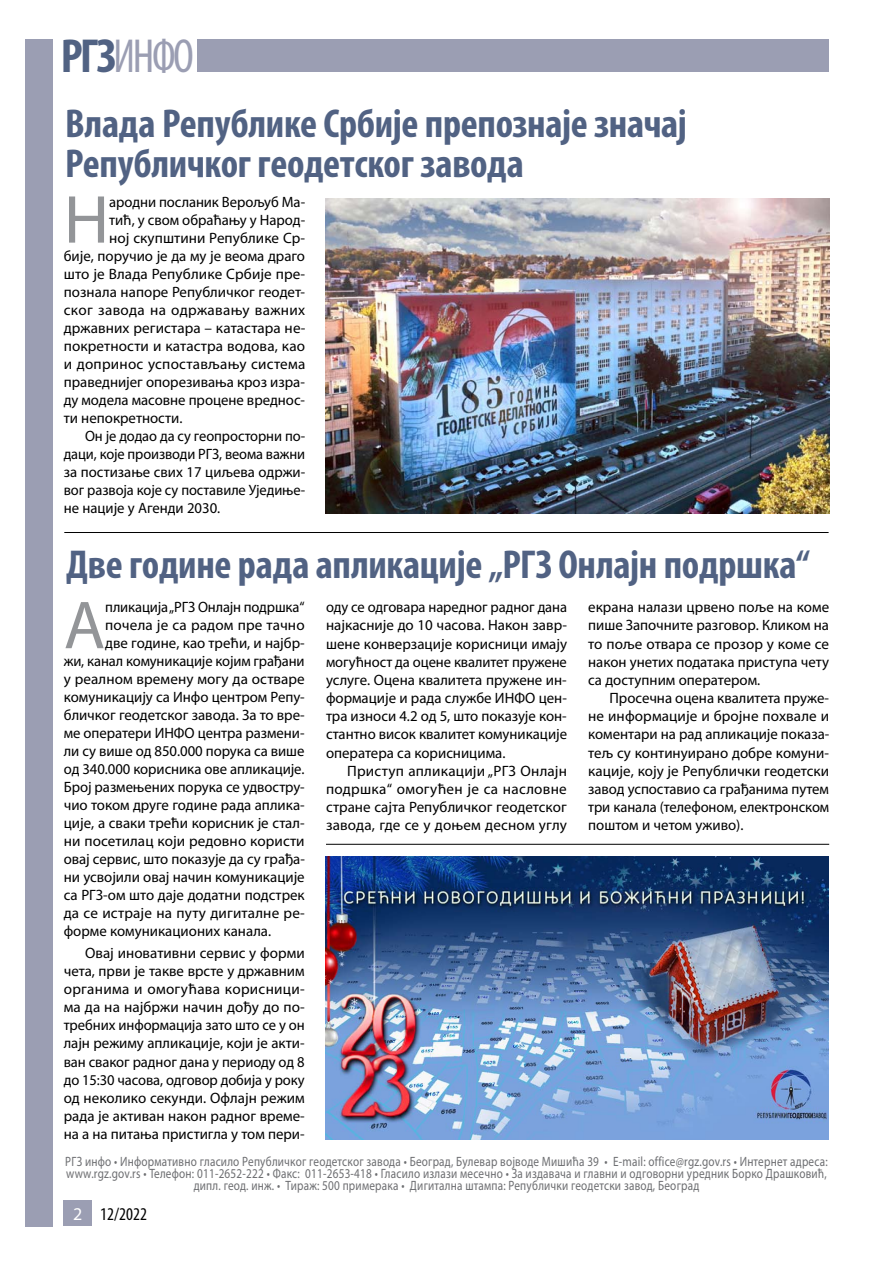
<style>
.page{position:relative;width:893px;height:1263px;background:#fff}
.page>*{position:absolute;margin:0;border:0;box-sizing:border-box;transform-origin:0 0}
.t1{font:68.4px "Myriad Pro";color:#939598}
.t2{font:condensed 48px "Myriad Pro";color:#9b9eb3}
.t3{font:700 condensed 40.5px/40.5px "Myriad Pro";letter-spacing:-.005em;color:#516283}
.t4{font:condensed 18px "Myriad Pro";color:#000}
.t5{font:15px/18.1px "Myriad Pro";color:#000;text-align:justify}
.t6{font:15px "Myriad Pro";color:#000;scale:.96 1}
.t7{font:15px "Myriad Pro";letter-spacing:.025em;color:#000}
.t8{font:13.5px/12px "Myriad Pro";letter-spacing:.02em;color:#6d6e71;text-align:center;scale:.83 1}
.s1{font-weight:700;color:#516283}
.s2{font-stretch:normal;color:#fff}
</style>
<div class="page">
<div style="left:64px;top:1201px;width:28px;height:25px;background:#9b9eb3"></div>
<div style="left:26px;top:39px;width:27px;height:1187px;background:#9b9eb3"></div>
<div style="left:198px;top:39px;width:631px;height:33px;background:#9b9eb3"></div>
<hr style="left:64px;top:532px;width:765px;height:1px;background:#000">
<hr style="left:326px;top:844px;width:503px;height:1px;background:#000">
<img style="left:325px;top:199px;width:504px;height:314px">
<img style="left:326px;top:857px;width:503px;height:283px">
<h2 class="t2" style="left:61px;top:27px;width:135px"><span class="s1">РГЗ</span>ИНФО</h2>
<h3 class="t3" style="left:65px;top:102px;width:623px">Влада Републике Србије препознаје значај<br>Републичког геодетског завода</h3>
<h1 class="t1" style="left:64px;top:177px;width:47px">Н</h1>
<p class="t5" style="left:109px;top:192px;width:197px">ародни посланик Верољуб Ма-</p>
<p class="t5" style="left:109px;top:210px;width:197px">тић, у свом обраћању у Народ-</p>
<p class="t5" style="left:109px;top:228px;width:197px">ној скупштини Републике Ср-</p>
<p class="t5" style="left:64px;top:246px;width:243px">бије, поручио је да му је веома драго</p>
<p class="t5" style="left:64px;top:264px;width:243px">што је Влада Републике Србије пре-</p>
<p class="t5" style="left:64px;top:282px;width:243px">познала напоре Републичког геодет-</p>
<p class="t7" style="left:64px;top:300px;width:243px">ског завода на одржавању важних</p>
<p class="t5" style="left:64px;top:318px;width:243px">државних регистара – катастара не-</p>
<p class="t5" style="left:64px;top:336px;width:243px">покретности и катастра водова, као</p>
<p class="t5" style="left:64px;top:354px;width:243px">и допринос успостављању система</p>
<p class="t5" style="left:64px;top:372px;width:243px">праведнијег опорезивања кроз изра-</p>
<p class="t5" style="left:64px;top:390px;width:243px">ду модела масовне процене вреднос-</p>
<p class="t5" style="left:64px;top:408px;width:120px">ти непокретности.</p>
<p class="t5" style="left:85px;top:426px;width:222px">Он је додао да су геопросторни по-</p>
<p class="t6" style="left:64px;top:444px;width:253px">даци, које производи РГЗ, веома важни</p>
<p class="t5" style="left:64px;top:462px;width:243px">за постизање свих 17 циљева одржи-</p>
<p class="t6" style="left:64px;top:480px;width:253px">вог развоја које су поставиле Уједиње-</p>
<p class="t5" style="left:64px;top:498px;width:158px">не нације у Агенди 2030.</p>
<h3 class="t3" style="left:66px;top:543px;width:745px">Две године рада апликације „РГЗ Онлајн подршка“</h3>
<h1 class="t1" style="left:64px;top:583px;width:43px">А</h1>
<p class="t5" style="left:105px;top:598px;width:201px">пликација „РГЗ Онлајн подршка“</p>
<p class="t5" style="left:105px;top:616px;width:201px">почела је са радом пре тачно</p>
<p class="t5" style="left:105px;top:634px;width:201px">две године, као трећи, и најбр-</p>
<p class="t5" style="left:64px;top:652px;width:242px">жи, канал комуникације којим грађани</p>
<p class="t5" style="left:64px;top:670px;width:243px">у реалном времену могу да остваре</p>
<p class="t5" style="left:64px;top:688px;width:242px">комуникацију са Инфо центром Репу-</p>
<p class="t5" style="left:64px;top:706px;width:242px">бличког геодетског завода. За то вре-</p>
<p class="t5" style="left:64px;top:724px;width:242px">ме оператери ИНФО центра размени-</p>
<p class="t5" style="left:64px;top:742px;width:242px">ли су више од 850.000 порука са више</p>
<p class="t5" style="left:64px;top:760px;width:242px">од 340.000 корисника ове апликације.</p>
<p class="t5" style="left:64px;top:778px;width:242px">Број размењених порука се удвостру-</p>
<p class="t5" style="left:64px;top:796px;width:242px">чио током друге године рада аплика-</p>
<p class="t5" style="left:64px;top:814px;width:242px">ције, а сваки трећи корисник је стал-</p>
<p class="t5" style="left:64px;top:832px;width:242px">ни посетилац који редовно користи</p>
<p class="t5" style="left:64px;top:850px;width:243px">овај сервис, што показује да су грађа-</p>
<p class="t5" style="left:64px;top:868px;width:242px">ни усвојили овај начин комуникације</p>
<p class="t5" style="left:64px;top:886px;width:242px">са РГЗ-ом што даје додатни подстрек</p>
<p class="t5" style="left:64px;top:904px;width:242px">да се истраје на путу дигиталне ре-</p>
<p class="t5" style="left:64px;top:922px;width:209px">форме комуникационих канала.</p>
<p class="t5" style="left:64px;top:943px;width:243px;text-indent:21px">Овај иновативни сервис у форми чета, први је такве врсте у државним органима и омогућава корисници&shy;ма да на најбржи начин дођу до по&shy;требних информација зато што се у он лајн режиму апликације, који је акти&shy;ван сваког радног дана у периоду од 8 до 15:30 часова, одговор добија у року од неколико секунди. Офлајн режим рада је активан након радног време&shy;на а на питања пристигла у том пери-</p>
<p class="t5" style="left:326px;top:598px;width:243px">оду се одговара наредног радног дана најкасније до 10 часова. Након завр&shy;шене конверзације корисници имају могућност да оцене квалитет пружене услуге. Оцена квалитета пружене ин&shy;формације и рада службе ИНФО цен&shy;тра износи 4.2 од 5, што показује кон&shy;стантно висок квалитет комуникације оператера са корисницима.</p>
<p class="t5" style="left:326px;top:761px;width:243px;text-indent:21px">Приступ апликацији „РГЗ Онлајн подршка“ омогућен је са насловне стране сајта Републичког геодетског завода, где се у доњем десном углу</p>
<p class="t5" style="left:588px;top:598px;width:242px">екрана налази црвено поље на коме пише Започните разговор. Кликом на то поље отвара се прозор у коме се након унетих података приступа чету са доступним оператером.</p>
<p class="t5" style="left:588px;top:689px;width:243px;text-indent:21px">Просечна оцена квалитета пруже&shy;не информације и бројне похвале и коментари на рад апликације показа&shy;тељ су континуирано добре комуни&shy;кације, коју је Републички геодетски завод успоставио са грађанима путем три канала (телефоном, електронском поштом и четом уживо).</p>
<p class="t8" style="left:65px;top:1155px;width:920px">РГЗ инфо • Информативно гласило Републичког геодетског завода • Београд, Булевар војводе Мишића 39 • E-mail: office@rgz.gov.rs • Интернет адреса: www.rgz.gov.rs • Телефон: 011-2652-222 • Факс: 011-2653-418 • Гласило излази месечно • За издавача и главни и одговорни уредник Борко Драшковић, дипл. геод. инж. • Тираж: 500 примерака • Дигитална штампа: Републички геодетски завод, Београд</p>
<p class="t4" style="left:73px;top:1203px;width:75px"><span class="s2">2</span> 12/2022</p>
</div>
